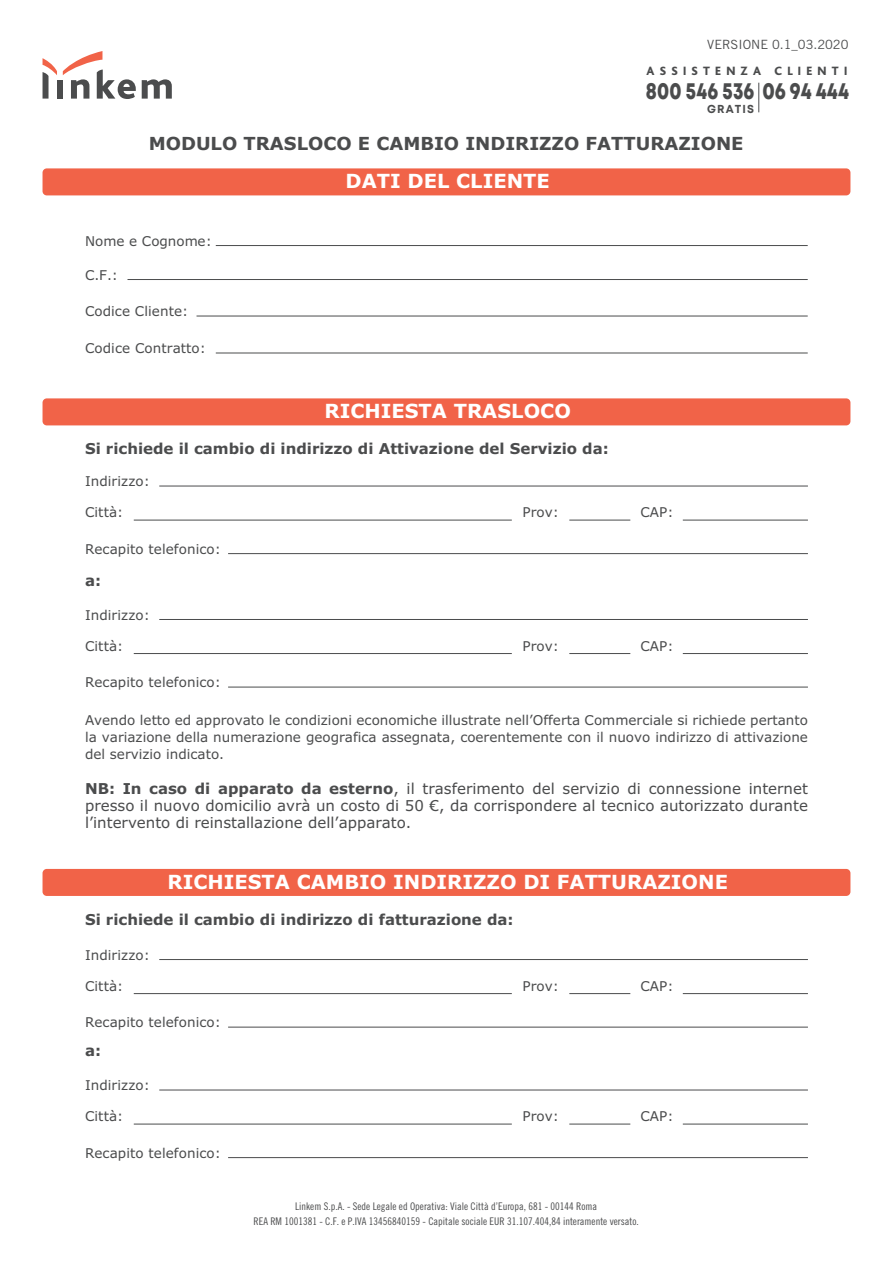
<style>
.page{position:relative;width:893px;height:1263px;background:#fff}
.page>*{position:absolute;margin:0;border:0;box-sizing:border-box;transform-origin:0 0}
.t1{font:800 23.7px "Mont";letter-spacing:.01em;color:#4b4c4d;scale:.78 1}
.t2{font:700 19.5px "Verdana";color:#fff}
.t3{font:700 18px "Verdana";color:#4b4c4d}
.t4{font:15px/17.2px "Verdana";color:#4b4c4d;text-align:justify}
.t5{font:700 15px "Verdana";color:#4b4c4d}
.t6{font:13.5px/17.2px "Verdana";letter-spacing:.005em;color:#4b4c4d;text-align:justify}
.t7{font:12.75px "Trade Gothic";color:#4b4c4d}
.t8{font:800 12.6px "Bliss";letter-spacing:.43em;color:#4b4c4d}
.t9{font:700 11.55px "Mont";letter-spacing:.1em;color:#4b4c4d}
.t10{font:10.5px/15px "Trade Gothic Cond Eighteen";color:#4b4c4d;text-align:center}
.s1{font-weight:700}
</style>
<div class="page">
<div style="left:43px;top:168px;width:807px;height:27px;background:#f16348;border-radius:4px"></div>
<div style="left:43px;top:398px;width:807px;height:27px;background:#f16348;border-radius:4px"></div>
<hr style="left:216px;top:245px;width:592px;height:1px;background:#4b4c4d">
<hr style="left:128px;top:279px;width:680px;height:1px;background:#4b4c4d">
<hr style="left:228px;top:553px;width:580px;height:1px;background:#4b4c4d">
<hr style="left:196px;top:316px;width:612px;height:1px;background:#4b4c4d">
<hr style="left:216px;top:353px;width:592px;height:1px;background:#4b4c4d">
<hr style="left:159px;top:486px;width:649px;height:1px;background:#4b4c4d">
<hr style="left:134px;top:520px;width:378px;height:1px;background:#4b4c4d">
<hr style="left:683px;top:520px;width:125px;height:1px;background:#4b4c4d">
<hr style="left:569px;top:520px;width:61px;height:1px;background:#4b4c4d">
<hr style="left:228px;top:687px;width:580px;height:1px;background:#4b4c4d">
<hr style="left:159px;top:619px;width:649px;height:1px;background:#4b4c4d">
<hr style="left:134px;top:653px;width:378px;height:1px;background:#4b4c4d">
<hr style="left:683px;top:653px;width:125px;height:1px;background:#4b4c4d">
<hr style="left:569px;top:653px;width:61px;height:1px;background:#4b4c4d">
<div style="left:43px;top:869px;width:807px;height:27px;background:#f16348;border-radius:4px"></div>
<hr style="left:228px;top:1027px;width:580px;height:1px;background:#4b4c4d">
<hr style="left:159px;top:959px;width:649px;height:1px;background:#4b4c4d">
<hr style="left:134px;top:993px;width:378px;height:1px;background:#4b4c4d">
<hr style="left:683px;top:993px;width:125px;height:1px;background:#4b4c4d">
<hr style="left:569px;top:993px;width:61px;height:1px;background:#4b4c4d">
<hr style="left:228px;top:1157px;width:580px;height:1px;background:#4b4c4d">
<hr style="left:159px;top:1090px;width:649px;height:1px;background:#4b4c4d">
<hr style="left:134px;top:1124px;width:378px;height:1px;background:#4b4c4d">
<hr style="left:683px;top:1124px;width:125px;height:1px;background:#4b4c4d">
<hr style="left:569px;top:1124px;width:61px;height:1px;background:#4b4c4d">
<svg style="left:43px;top:58px;width:14px;height:41px"></svg>
<div style="left:57px;top:80px;width:6px;height:19px;background:#4b4c4d"></div>
<svg style="left:63px;top:51px;width:73px;height:48px"></svg>
<svg style="left:142px;top:79px;width:30px;height:20px"></svg>
<svg style="left:758px;top:83px;width:1px;height:29px"></svg>
<p class="t7" style="left:707px;top:40px;width:143px">VERSIONE 0.1_03.2020</p>
<p class="t8" style="left:647px;top:66px;width:202px">ASSISTENZA CLIENTI</p>
<h1 class="t1" style="left:646px;top:82px;width:262px">800 546 536 06 94 444</h1>
<p class="t9" style="left:707px;top:104px;width:48px">GRATIS</p>
<h3 class="t3" style="left:149px;top:133px;width:596px">MODULO TRASLOCO E CAMBIO INDIRIZZO FATTURAZIONE</h3>
<p class="t6" style="left:85px;top:233px;width:128px">Nome e Cognome:</p>
<p class="t6" style="left:85px;top:267px;width:34px">C.F.:</p>
<p class="t6" style="left:85px;top:304px;width:105px">Codice Cliente:</p>
<p class="t6" style="left:85px;top:341px;width:122px">Codice Contratto:</p>
<h2 class="t2" style="left:346px;top:170px;width:206px">DATI DEL CLIENTE</h2>
<h2 class="t2" style="left:324px;top:400px;width:248px">RICHIESTA TRASLOCO</h2>
<p class="t5" style="left:85px;top:440px;width:525px">Si richiede il cambio di indirizzo di Attivazione del Servizio da:</p>
<p class="t6" style="left:85px;top:474px;width:66px">Indirizzo:</p>
<p class="t6" style="left:85px;top:505px;width:40px">Città:</p>
<p class="t6" style="left:523px;top:505px;width:38px">Prov:</p>
<p class="t6" style="left:640px;top:505px;width:35px">CAP:</p>
<p class="t6" style="left:85px;top:541px;width:137px">Recapito telefonico:</p>
<p class="t5" style="left:85px;top:572px;width:18px">a:</p>
<p class="t6" style="left:85px;top:607px;width:66px">Indirizzo:</p>
<p class="t6" style="left:85px;top:638px;width:40px">Città:</p>
<p class="t6" style="left:523px;top:638px;width:38px">Prov:</p>
<p class="t6" style="left:640px;top:638px;width:35px">CAP:</p>
<p class="t6" style="left:85px;top:675px;width:137px">Recapito telefonico:</p>
<p class="t6" style="left:85px;top:712px;width:724px">Avendo letto ed approvato le condizioni economiche illustrate nell’Offerta Commerciale si richiede pertanto la variazione della numerazione geografica assegnata, coerentemente con il nuovo indirizzo di attivazione del servizio indicato.</p>
<p class="t4" style="left:85px;top:781px;width:724px"><span class="s1">NB: In caso di apparato da esterno</span>, il trasferimento del servizio di connessione internet presso il nuovo domicilio avrà un costo di 50 €, da corrispondere al tecnico autorizzato durante l’intervento di reinstallazione dell’apparato.</p>
<h2 class="t2" style="left:167px;top:871px;width:562px">RICHIESTA CAMBIO INDIRIZZO DI FATTURAZIONE</h2>
<p class="t5" style="left:85px;top:911px;width:430px">Si richiede il cambio di indirizzo di fatturazione da:</p>
<p class="t6" style="left:85px;top:947px;width:66px">Indirizzo:</p>
<p class="t6" style="left:85px;top:978px;width:40px">Città:</p>
<p class="t6" style="left:523px;top:978px;width:38px">Prov:</p>
<p class="t6" style="left:640px;top:978px;width:35px">CAP:</p>
<p class="t6" style="left:85px;top:1015px;width:137px">Recapito telefonico:</p>
<p class="t5" style="left:85px;top:1041px;width:18px">a:</p>
<p class="t6" style="left:85px;top:1078px;width:66px">Indirizzo:</p>
<p class="t6" style="left:85px;top:1109px;width:40px">Città:</p>
<p class="t6" style="left:523px;top:1109px;width:38px">Prov:</p>
<p class="t6" style="left:640px;top:1109px;width:35px">CAP:</p>
<p class="t6" style="left:85px;top:1145px;width:137px">Recapito telefonico:</p>
<p class="t10" style="left:253px;top:1199px;width:387px">Linkem S.p.A. - Sede Legale ed Operativa: Viale Città d’Europa, 681 - 00144 Roma<br>REA RM 1001381 - C.F. e P.IVA 13456840159 - Capitale sociale EUR 31.107.404,84 interamente versato.</p>
</div>
